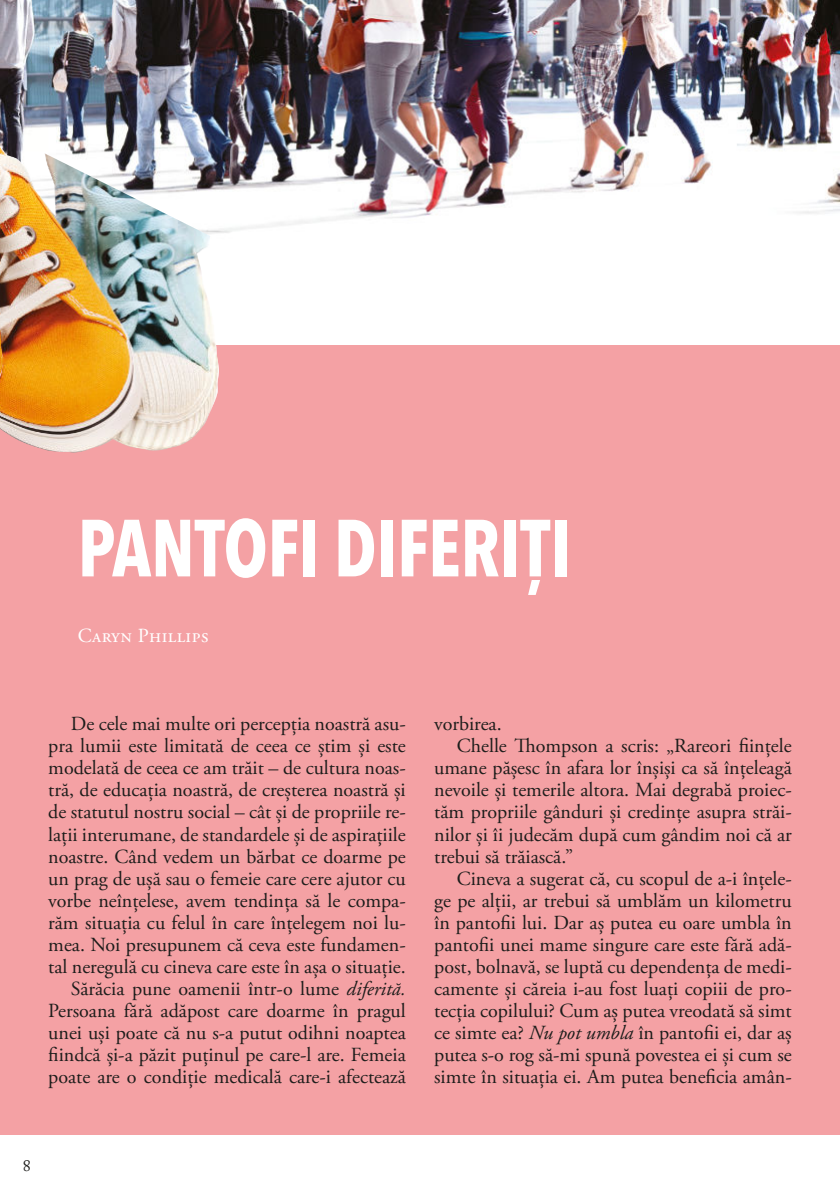
<style>
.page{position:relative;width:840px;height:1191px;background:#fff}
.page>*{position:absolute;margin:0;border:0;box-sizing:border-box;transform-origin:0 0}
.t1{font:700 80px "Avenir Next Condensed";color:#fff;scale:.9 1}
.t2{font:20px/22px "Adobe Garamond Pro";color:#1d1d1b;text-align:right}
.t3{font:20px "Adobe Garamond Pro";color:#fff}
.t4{font:16px "Adobe Caslon Pro";color:#1d1d1b}
.s1{font-style:italic}
</style>
<div class="page">
<img style="left:0;top:0;width:839px;height:233px">
<div style="left:0;top:345px;width:839px;height:789px;background:#f4a1a4"></div>
<img style="left:0;top:141px;width:226px;height:312px">
<h1 class="t1" style="left:78px;top:496px;width:549px">PANTOFI DIFERIȚI</h1>
<p class="t3" style="left:78px;top:628px;width:132px">CARYN PHILLIPS</p>
<p class="t2" style="left:48px;top:715px;width:359px">De cele mai multe ori percepţia noastră asu&shy;pra lumii este limitată de ceea ce știm și este modelată de ceea ce am trăit – de cultura noas&shy;tră, de educaţia noastră, de creșterea noastră și de statutul nostru social – cât și de propriile re&shy;laţii interumane, de standardele și de aspiraţiile noastre. Când vedem un bărbat ce doarme pe un prag de ușă sau o femeie care cere ajutor cu vorbe neînţelese, avem tendinţa să le compa&shy;răm situaţia cu felul în care înţelegem noi lu&shy;mea. Noi presupunem că ceva este fundamen&shy;tal neregulă cu cineva care este în așa o situaţie.<br>Sărăcia pune oamenii într-o lume <span class="s1">diferită.<br></span>Persoana fără adăpost care doarme în pragul unei uși poate că nu s-a putut odihni noaptea fiindcă și-a păzit puţinul pe care-l are. Femeia poate are o condiţie medicală care-i afectează</p>
<p class="t2" style="left:434px;top:715px;width:69px">vorbirea.</p>
<p class="t2" style="left:456px;top:737px;width:336px">Chelle Thompson a scris: „Rareori fiinţele</p>
<p class="t2" style="left:434px;top:759px;width:359px">umane pășesc în afara lor înșiși ca să înţeleagă</p>
<p class="t2" style="left:434px;top:781px;width:359px">nevoile și temerile altora. Mai degrabă proiec-</p>
<p class="t2" style="left:434px;top:803px;width:359px">tăm propriile gânduri și credinţe asupra străi-</p>
<p class="t2" style="left:434px;top:825px;width:359px">nilor și îi judecăm după cum gândim noi că ar</p>
<p class="t2" style="left:434px;top:847px;width:140px">trebui să trăiască.”</p>
<p class="t2" style="left:456px;top:869px;width:336px">Cineva a sugerat că, cu scopul de a-i înţele-</p>
<p class="t2" style="left:434px;top:891px;width:359px">ge pe alţii, ar trebui să umblăm un kilometru</p>
<p class="t2" style="left:434px;top:913px;width:359px">în pantofii lui. Dar aș putea eu oare umbla în</p>
<p class="t2" style="left:434px;top:935px;width:359px">pantofii unei mame singure care este fără adă-</p>
<p class="t2" style="left:434px;top:957px;width:359px">post, bolnavă, se luptă cu dependenţa de medi-</p>
<p class="t2" style="left:434px;top:979px;width:359px">camente și căreia i-au fost luaţi copiii de pro-</p>
<p class="t2" style="left:434px;top:1001px;width:359px">tecţia copilului? Cum aș putea vreodată să simt</p>
<p class="t2" style="left:434px;top:1023px;width:359px">ce simte ea? <span class="s1">Nu pot umbla</span> în pantofii ei, dar aș</p>
<p class="t2" style="left:434px;top:1045px;width:359px">putea s-o rog să-mi spună povestea ei și cum se</p>
<p class="t2" style="left:434px;top:1067px;width:359px">simte în situaţia ei. Am putea beneficia amân-</p>
<p class="t4" style="left:23px;top:1158px;width:9px">8</p>
</div>
